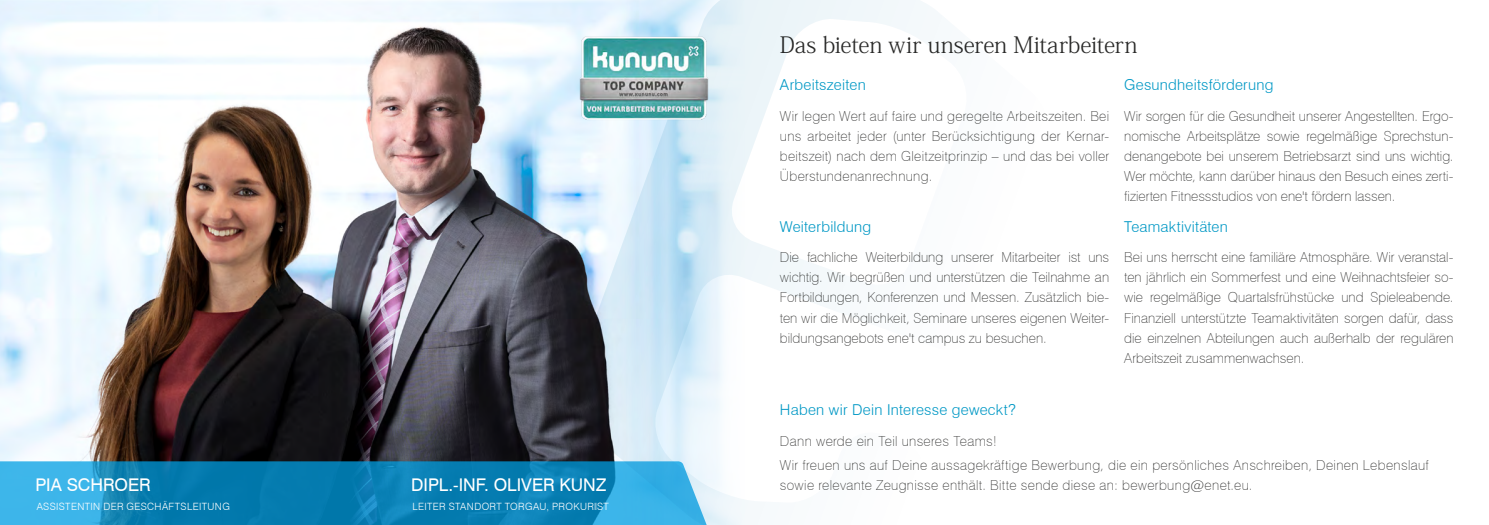
<style>
.page{position:relative;width:1489px;height:525px;background:#fff}
.page>*{position:absolute;margin:0;border:0;box-sizing:border-box;transform-origin:0 0}
.t1{font:300 22.5px "Koz Min Pro";letter-spacing:-.01em;color:#282827}
.t2{font:17.5px "Swiss 721 BT";color:#fff}
.t3{font:300 15px "Swiss 721 BT";letter-spacing:.015em;color:#0098c5}
.t4{font:100 13.75px/20px "Swiss 721 BT";letter-spacing:.02em;color:#282827;text-align:justify}
.t5{font:300 10px "Swiss 721 BT";letter-spacing:.035em;color:#fff}
</style>
<div class="page">
<img style="left:0;top:0;width:595px;height:461px">
<svg style="left:0;top:461px;width:595px;height:63px;background:#1086ba"></svg>
<svg style="left:595px;top:0;width:334px;height:524px"></svg>
<img style="left:578px;top:35px;width:131px;height:86px">
<p class="t2" style="left:35px;top:473px;width:117px">PIA SCHROER</p>
<p class="t5" style="left:37px;top:500px;width:195px">ASSISTENTIN DER GESCHÄFTSLEITUNG</p>
<p class="t2" style="left:411px;top:473px;width:196px">DIPL.-INF. OLIVER KUNZ</p>
<p class="t5" style="left:412px;top:500px;width:198px">LEITER STANDORT TORGAU, PROKURIST</p>
<h1 class="t1" style="left:780px;top:29px;width:359px">Das bieten wir unseren Mitarbeitern</h1>
<p class="t3" style="left:780px;top:76px;width:87px">Arbeitszeiten</p>
<p class="t4" style="left:780px;top:106px;width:331px">Wir legen Wert auf faire und geregelte Arbeitszeiten. Bei uns arbeitet jeder (unter Berücksichtigung der Kernar&shy;beitszeit) nach dem Gleitzeitprinzip – und das bei voller Überstundenanrechnung.</p>
<p class="t3" style="left:780px;top:217px;width:93px">Weiterbildung</p>
<p class="t4" style="left:780px;top:247px;width:331px">Die fachliche Weiterbildung unserer Mitarbeiter ist uns wichtig. Wir begrüßen und unterstützen die Teilnahme an Fortbildungen, Konferenzen und Messen. Zusätzlich bie&shy;ten wir die Möglichkeit, Seminare unseres eigenen Weiter&shy;bildungsangebots ene't campus zu besuchen.</p>
<p class="t3" style="left:1124px;top:76px;width:151px">Gesundheitsförderung</p>
<p class="t4" style="left:1124px;top:106px;width:331px">Wir sorgen für die Gesundheit unserer Angestellten. Ergo&shy;nomische Arbeitsplätze sowie regelmäßige Sprechstun&shy;denangebote bei unserem Betriebsarzt sind uns wichtig.<br>Wer möchte, kann darüber hinaus den Besuch eines zerti&shy;fizierten Fitnessstudios von ene't fördern lassen.</p>
<p class="t3" style="left:1124px;top:217px;width:105px">Teamaktivitäten</p>
<p class="t4" style="left:1124px;top:247px;width:331px">Bei uns herrscht eine familiäre Atmosphäre. Wir veranstal&shy;ten jährlich ein Sommerfest und eine Weihnachtsfeier so&shy;wie regelmäßige Quartalsfrühstücke und Spieleabende.<br>Finanziell unterstützte Teamaktivitäten sorgen dafür, dass die einzelnen Abteilungen auch außerhalb der regulären Arbeitszeit zusammenwachsen.</p>
<p class="t3" style="left:780px;top:400px;width:237px">Haben wir Dein Interesse geweckt?</p>
<p class="t4" style="left:780px;top:429px;width:650px;line-height:23.5px">Dann werde ein Teil unseres Teams!<br>Wir freuen uns auf Deine aussagekräftige Bewerbung, die ein persönliches Anschreiben, Deinen Lebenslauf</p>
<p class="t4" style="left:780px;top:474px;width:474px">sowie relevante Zeugnisse enthält. Bitte sende diese an: bewerbung@enet.eu.</p>
</div>
